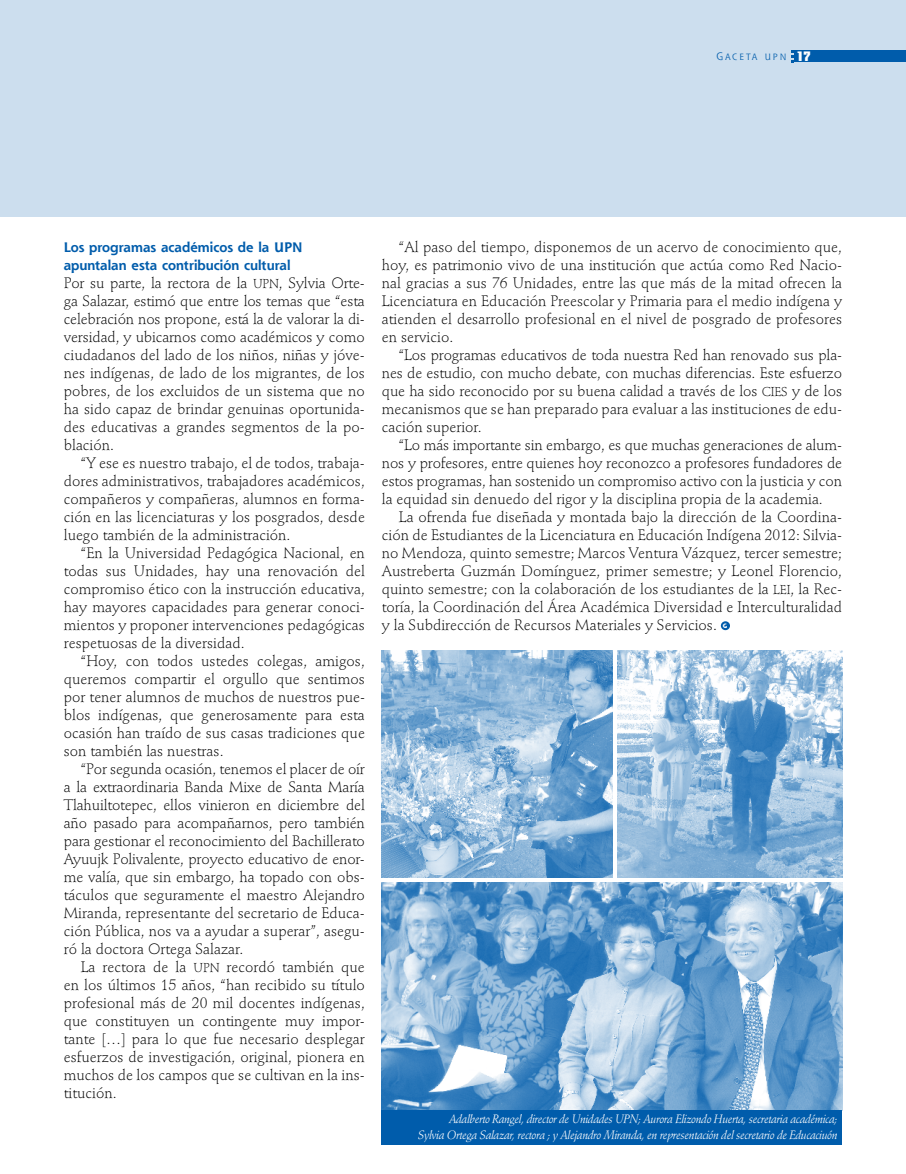
<style>
.page{position:relative;width:906px;height:1174px;background:#fff}
.page>*{position:absolute;margin:0;border:0;box-sizing:border-box;transform-origin:0 0}
.t1{font:300 15px/18px "Stempel Schneidler";color:#000;text-align:justify}
.t2{font:700 13.5px/18px "Shannon";color:#005cab}
.t3{font:italic 12px/15.8px "Stempel Schneidler";letter-spacing:-.025em;color:#fff;text-align:right;scale:.95 1}
.t4{font:8.85px "Shannon Book SC850";letter-spacing:.235em;color:#005cab}
.t5{font:700 6.3px "Stone Sans";color:#fff;scale:.95 1}
.s1{font-size:10.5px}
.s2{font-family:"Briem Akademi MM 900 400";font-size:13.5px;color:#fff}
.s3{font-family:"Stempel Schneidler Light SC850";font-weight:400;font-size:12.75px}
</style>
<div class="page">
<div style="left:0;top:0;width:906px;height:217px;background:#ccdeee"></div>
<div style="left:794px;top:51px;width:112px;height:11px;background:#005cab"></div>
<svg style="left:791px;top:50px;width:2px;height:12px"></svg>
<div style="left:721px;top:621px;width:9px;height:9px;background:#005cab;border-radius:50%"></div>
<img style="left:382px;top:650px;width:230px;height:227px">
<img style="left:618px;top:650px;width:224px;height:227px">
<img style="left:382px;top:882px;width:460px;height:228px">
<div style="left:382px;top:1110px;width:460px;height:35px;background:#005cab"></div>
<p class="t4" style="left:716px;top:51px;width:96px"><span class="s1">G</span>ACETA UPN <span class="s2">17</span></p>
<p class="t2" style="left:64px;top:238px;width:240px">Los programas académicos de la UPN apuntalan esta contribución cultural</p>
<p class="t1" style="left:64px;top:274px;width:303px">Por su parte, la rectora de la <span class="s3">UPN</span>, Sylvia Orte&shy;ga Salazar, estimó que entre los temas que “esta celebración nos propone, está la de valorar la di&shy;versidad, y ubicarnos como académicos y como ciudadanos del lado de los niños, niñas y jóve&shy;nes indígenas, de lado de los migrantes, de los pobres, de los excluidos de un sistema que no ha sido capaz de brindar genuinas oportunida&shy;des educativas a grandes segmentos de la po&shy;blación.</p>
<p class="t1" style="left:64px;top:454px;width:303px;text-indent:17px">“Y ese es nuestro trabajo, el de todos, trabaja&shy;dores administrativos, trabajadores académicos, compañeros y compañeras, alumnos en forma&shy;ción en las licenciaturas y los posgrados, desde luego también de la administración.</p>
<p class="t1" style="left:64px;top:544px;width:303px;text-indent:17px">“En la Universidad Pedagógica Nacional, en todas sus Unidades, hay una renovación del compromiso ético con la instrucción educativa, hay mayores capacidades para generar conoci&shy;mientos y proponer intervenciones pedagógicas respetuosas de la diversidad.</p>
<p class="t1" style="left:64px;top:652px;width:303px;text-indent:17px">“Hoy, con todos ustedes colegas, amigos, queremos compartir el orgullo que sentimos por tener alumnos de muchos de nuestros pue&shy;blos indígenas, que generosamente para esta ocasión han traído de sus casas tradiciones que son también las nuestras.</p>
<p class="t1" style="left:64px;top:760px;width:303px;text-indent:17px">“Por segunda ocasión, tenemos el placer de oír a la extraordinaria Banda Mixe de Santa María Tlahuiltotepec, ellos vinieron en diciembre del año pasado para acompañarnos, pero también para gestionar el reconocimiento del Bachillerato Ayuujk Polivalente, proyecto educativo de enor&shy;me valía, que sin embargo, ha topado con obs&shy;táculos que seguramente el maestro Alejandro Miranda, representante del secretario de Educa&shy;ción Pública, nos va a ayudar a superar”, asegu&shy;ró la doctora Ortega Salazar.</p>
<p class="t1" style="left:64px;top:958px;width:303px;text-indent:17px">La rectora de la <span class="s3">UPN</span> recordó también que en los últimos 15 años, “han recibido su título profesional más de 20 mil docentes indígenas, que constituyen un contingente muy impor&shy;tante […] para lo que fue necesario desplegar esfuerzos de investigación, original, pionera en muchos de los campos que se cultivan en la ins&shy;titución.</p>
<p class="t1" style="left:382px;top:238px;width:462px;text-indent:17px">“Al paso del tiempo, disponemos de un acervo de conocimiento que, hoy, es patrimonio vivo de una institución que actúa como Red Nacio&shy;nal gracias a sus 76 Unidades, entre las que más de la mitad ofrecen la Licenciatura en Educación Preescolar y Primaria para el medio indígena y atienden el desarrollo profesional en el nivel de posgrado de profesores en servicio.</p>
<p class="t1" style="left:382px;top:346px;width:462px;text-indent:17px">“Los programas educativos de toda nuestra Red han renovado sus pla&shy;nes de estudio, con mucho debate, con muchas diferencias. Este esfuerzo que ha sido reconocido por su buena calidad a través de los <span class="s3">CIES</span> y de los mecanismos que se han preparado para evaluar a las instituciones de edu&shy;cación superior.</p>
<p class="t1" style="left:382px;top:436px;width:462px;text-indent:17px">“Lo más importante sin embargo, es que muchas generaciones de alum&shy;nos y profesores, entre quienes hoy reconozco a profesores fundadores de estos programas, han sostenido un compromiso activo con la justicia y con la equidad sin denuedo del rigor y la disciplina propia de la academia.</p>
<p class="t1" style="left:382px;top:508px;width:462px;text-indent:17px">La ofrenda fue diseñada y montada bajo la dirección de la Coordina&shy;ción de Estudiantes de la Licenciatura en Educación Indígena 2012: Silvia&shy;no Mendoza, quinto semestre; Marcos Ventura Vázquez, tercer semestre; Austreberta Guzmán Domínguez, primer semestre; y Leonel Florencio, quinto semestre; con la colaboración de los estudiantes de la <span class="s3">LEI</span>, la Rec&shy;toría, la Coordinación del Área Académica Diversidad e Interculturalidad y la Subdirección de Recursos Materiales y Servicios.</p>
<p class="t5" style="left:723px;top:622px;width:6px">G</p>
<p class="t3" style="left:418px;top:1111px;width:443px">Adalberto Rangel, director de Unidades UPN; Aurora Elizondo Huerta, secretaria académica;<br>Sylvia Ortega Salazar, rectora ; y Alejandro Miranda, en representación del secretario de Educaciuón</p>
</div>
